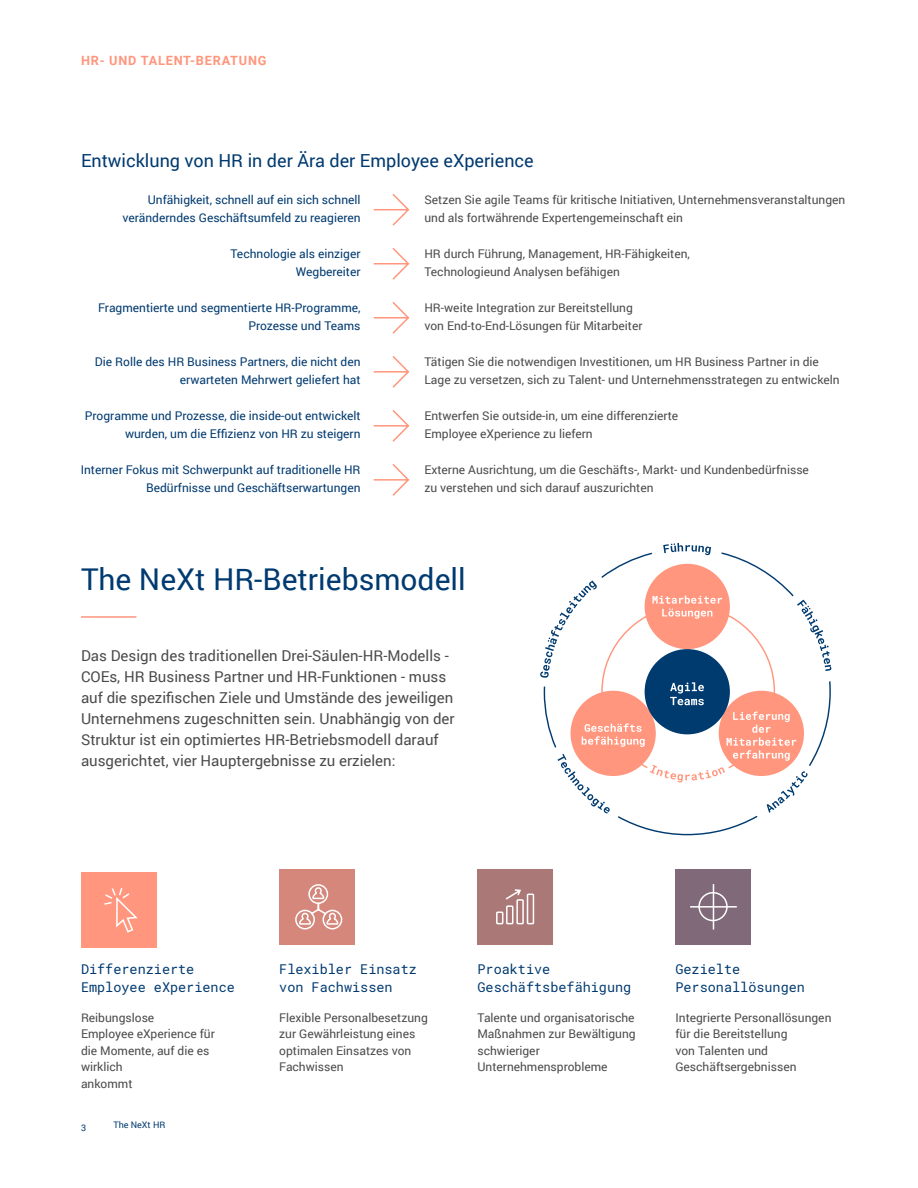
<style>
.page{position:relative;width:918px;height:1188px;background:#fff}
.page>*{position:absolute;margin:0;border:0;box-sizing:border-box;transform-origin:0 0}
.t1{font:30px "Roboto";color:#003a70}
.t2{font:18px "Roboto";color:#003a70}
.t3{font:15px/21px "Roboto";color:#4b4b4b}
.t4{font:13.5px/18px "Roboto Mono";color:#003a70}
.t5{font:700 12.75px "Roboto";letter-spacing:.06em;color:#ff967d}
.t6{font:12px/16.5px "Roboto";color:#4b4b4b}
.t7{font:12px/18px "Roboto";color:#003a70;text-align:right}
.t8{font:9px "Roboto";color:#003a70}
</style>
<div class="page">
<hr style="left:81px;top:616px;width:55px;height:2px;background:#ff967d">
<div style="left:81px;top:872px;width:76px;height:76px;background:#ff967d"></div>
<svg style="left:104px;top:888px;width:34px;height:45px"></svg>
<div style="left:477px;top:869px;width:76px;height:76px;background:#ab7878"></div>
<svg style="left:496px;top:889px;width:39px;height:36px"></svg>
<div style="left:279px;top:869px;width:76px;height:76px;background:#d4877a"></div>
<svg style="left:295px;top:884px;width:48px;height:46px"></svg>
<div style="left:676px;top:869px;width:75px;height:76px;background:#806978"></div>
<svg style="left:699px;top:893px;width:28px;height:28px"></svg>
<div style="left:698px;top:892px;width:30px;height:29px;border:2px solid #fff;border-radius:50%"></div>
<hr style="left:713px;top:885px;width:1px;height:44px;background:#fff">
<hr style="left:691px;top:906px;width:45px;height:2px;background:#fff">
<svg style="left:373px;top:194px;width:37px;height:32px"></svg>
<svg style="left:373px;top:302px;width:37px;height:32px"></svg>
<svg style="left:373px;top:248px;width:37px;height:32px"></svg>
<svg style="left:373px;top:356px;width:37px;height:32px"></svg>
<svg style="left:373px;top:410px;width:37px;height:32px"></svg>
<svg style="left:373px;top:464px;width:37px;height:32px"></svg>
<svg style="left:540px;top:543px;width:291px;height:292px"></svg>
<p class="t5" style="left:81px;top:51px;width:187px">HR- UND TALENT-BERATUNG</p>
<h2 class="t2" style="left:81px;top:147px;width:454px">Entwicklung von HR in der Ära der Employee eXperience</h2>
<p class="t7" style="left:122px;top:190px;width:240px">Unfähigkeit, schnell auf ein sich schnell veränderndes Geschäftsumfeld zu reagieren</p>
<p class="t7" style="left:230px;top:244px;width:132px">Technologie als einziger<br>Wegbereiter</p>
<p class="t7" style="left:98px;top:298px;width:264px">Fragmentierte und segmentierte HR-Programme,<br>Prozesse und Teams</p>
<p class="t7" style="left:95px;top:352px;width:267px">Die Rolle des HR Business Partners, die nicht den erwarteten Mehrwert geliefert hat</p>
<p class="t7" style="left:85px;top:406px;width:277px">Programme und Prozesse, die inside-out entwickelt wurden, um die Effizienz von HR zu steigern</p>
<p class="t7" style="left:81px;top:460px;width:281px">Interner Fokus mit Schwerpunkt auf traditionelle HR<br>Bedürfnisse und Geschäftserwartungen</p>
<p class="t6" style="left:424px;top:190px;width:422px;line-height:18px">Setzen Sie agile Teams für kritische Initiativen, Unternehmensveranstaltungen und als fortwährende Expertengemeinschaft ein</p>
<p class="t6" style="left:424px;top:244px;width:267px;line-height:18px">HR durch Führung, Management, HR-Fähigkeiten,<br>Technologieund Analysen befähigen</p>
<p class="t6" style="left:424px;top:298px;width:220px;line-height:18px">HR-weite Integration zur Bereitstellung von End-to-End-Lösungen für Mitarbeiter</p>
<p class="t6" style="left:424px;top:352px;width:417px;line-height:18px">Tätigen Sie die notwendigen Investitionen, um HR Business Partner in die<br>Lage zu versetzen, sich zu Talent- und Unternehmensstrategen zu entwickeln</p>
<p class="t6" style="left:424px;top:406px;width:255px;line-height:18px">Entwerfen Sie outside-in, um eine differenzierte<br>Employee eXperience zu liefern</p>
<p class="t6" style="left:424px;top:460px;width:386px;line-height:18px">Externe Ausrichtung, um die Geschäfts-, Markt- und Kundenbedürfnisse zu verstehen und sich darauf auszurichten</p>
<h1 class="t1" style="left:81px;top:558px;width:386px">The NeXt HR-Betriebsmodell</h1>
<p class="t3" style="left:81px;top:644px;width:375px">Das Design des traditionellen Drei-Säulen-HR-Modells - COEs, HR Business Partner und HR-Funktionen - muss auf die spezifischen Ziele und Umstände des jeweiligen Unternehmens zugeschnitten sein. Unabhängig von der Struktur ist ein optimiertes HR-Betriebsmodell darauf ausgerichtet, vier Hauptergebnisse zu erzielen:</p>
<p class="t4" style="left:81px;top:959px;width:155px">Differenzierte<br>Employee eXperience</p>
<p class="t4" style="left:279px;top:959px;width:139px">Flexibler Einsatz von Fachwissen</p>
<p class="t4" style="left:477px;top:959px;width:155px">Proaktive<br>Geschäftsbefähigung</p>
<p class="t6" style="left:81px;top:1009px;width:135px">Reibungslose<br>Employee eXperience für die Momente, auf die es wirklich<br>ankommt</p>
<p class="t6" style="left:279px;top:1009px;width:150px">Flexible Personalbesetzung zur Gewährleistung eines optimalen Einsatzes von<br>Fachwissen</p>
<p class="t6" style="left:477px;top:1009px;width:160px">Talente und organisatorische<br>Maßnahmen zur Bewältigung schwieriger<br>Unternehmensprobleme</p>
<p class="t8" style="left:81px;top:1121px;width:7px">3</p>
<p class="t8" style="left:113px;top:1118px;width:53px">The NeXt HR</p>
<p class="t4" style="left:675px;top:959px;width:131px">Gezielte<br>Personallösungen</p>
<p class="t6" style="left:675px;top:1009px;width:158px">Integrierte Personallösungen für die Bereitstellung<br>von Talenten und<br>Geschäftsergebnissen</p>
</div>
